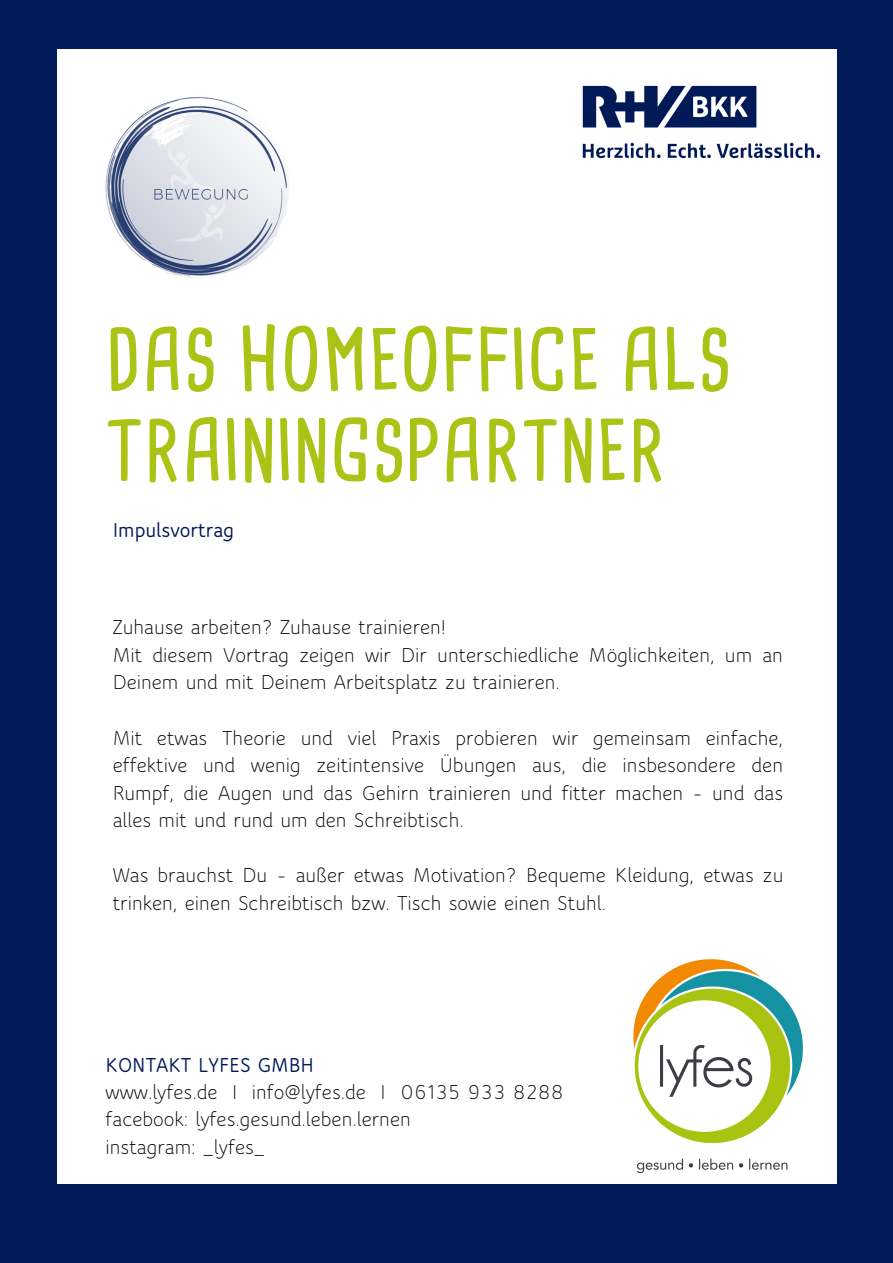
<style>
.page{position:relative;width:893px;height:1263px;background:#011a58}
.page>*{position:absolute;margin:0;border:0;box-sizing:border-box;transform-origin:0 0}
.t1{font:700 81.82px/90.6px "Cardenio Modern";color:#aac315}
.t2{font:21.75px/27.6px "Speak Pro";color:#000}
.t3{font:700 21.75px "Speak Pro";color:#011a58}
</style>
<div class="page">
<div style="left:57px;top:49px;width:779px;height:1135px;background:#fff"></div>
<img style="left:633px;top:959px;width:170px;height:215px">
<img style="left:582px;top:85px;width:239px;height:74px">
<img style="left:105px;top:96px;width:184px;height:181px">
<h1 class="t1" style="left:106px;top:316px;width:627px">DAS HOMEOFFICE ALS<br>TRAININGSPARTNER</h1>
<p class="t3" style="left:113px;top:521px;width:123px">Impulsvortrag</p>
<p class="t2" style="left:113px;top:615px;width:672px">Zuhause arbeiten? Zuhause trainieren!<br>Mit diesem Vortrag zeigen wir Dir unterschiedliche Möglichkeiten, um an<br>Deinem und mit Deinem Arbeitsplatz zu trainieren.</p>
<p class="t2" style="left:113px;top:725px;width:672px;text-align:justify">Mit etwas Theorie und viel Praxis probieren wir gemeinsam einfache, effektive und wenig zeitintensive Übungen aus, die insbesondere den Rumpf, die Augen und das Gehirn trainieren und fitter machen - und das alles mit und rund um den Schreibtisch.</p>
<p class="t2" style="left:113px;top:863px;width:672px">Was brauchst Du - außer etwas Motivation? Bequeme Kleidung, etwas zu trinken, einen Schreibtisch bzw. Tisch sowie einen Stuhl.</p>
<p class="t3" style="left:106px;top:1055px;width:210px">KONTAKT LYFES GMBH</p>
<p class="t2" style="left:106px;top:1079px;width:460px">www.lyfes.de I info@lyfes.de I 06135 933 8288 facebook: lyfes.gesund.leben.lernen<br>instagram: _lyfes_</p>
</div>
